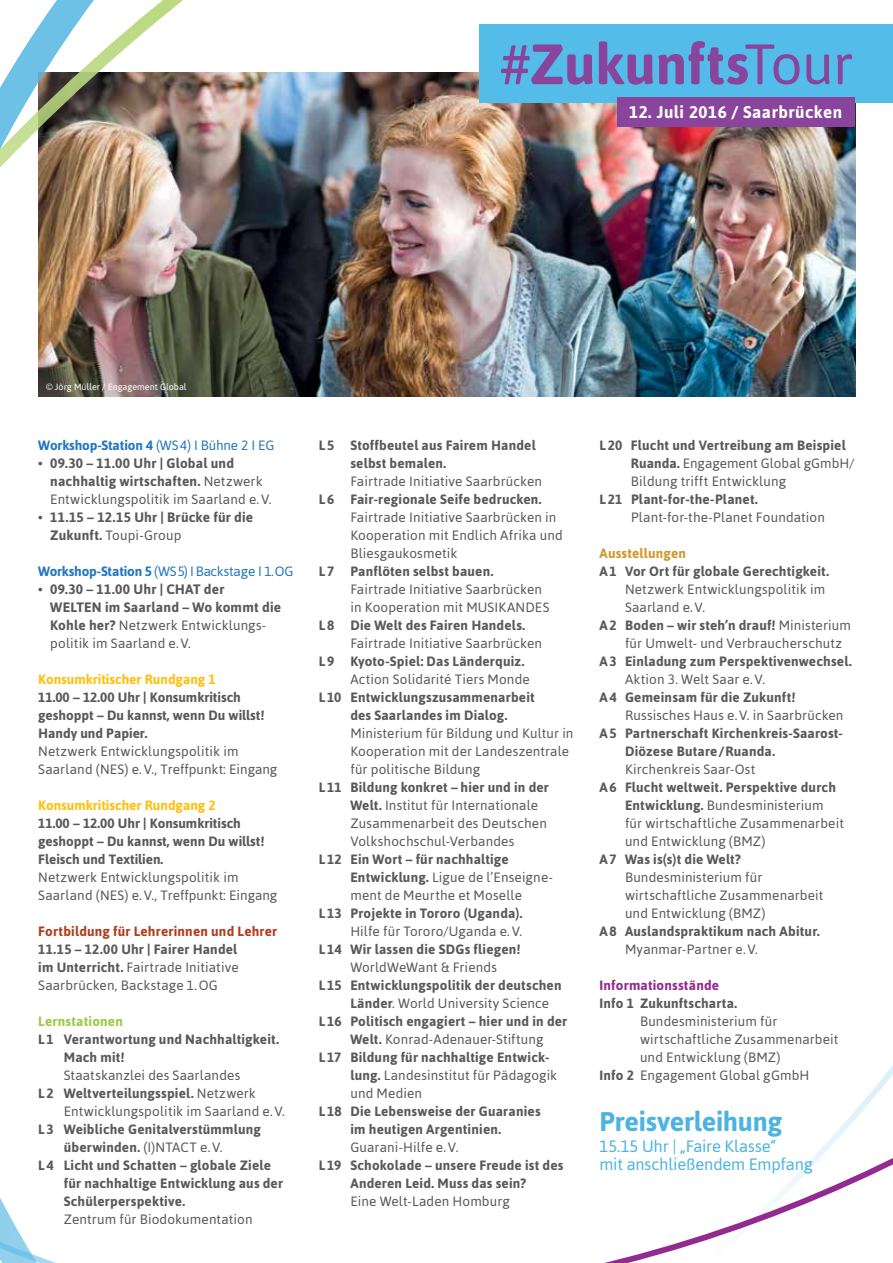
<style>
.page{position:relative;width:893px;height:1263px;background:#fff}
.page>*{position:absolute;margin:0;border:0;box-sizing:border-box;transform-origin:0 0}
.t1{font:700 56.7px "Asap";letter-spacing:-.005em;color:#89459b}
.t2{font:700 27px "Asap";letter-spacing:-.01em;color:#4db3e1}
.t3{font:700 16.95px "Asap";letter-spacing:.03em;color:#fff}
.t4{font:16.5px/18px "Asap";letter-spacing:-.01em;color:#4db3e1}
.t5{font:700 13.65px/18px "Asap";letter-spacing:.015em;color:#58595b}
.t6{font:13.5px/18px "Asap";letter-spacing:.01em;color:#58595b}
.t7{font:700 13.5px/18px "Asap";letter-spacing:.015em;color:#58595b}
.t8{font:700 13.5px "Asap";color:#fec00f}
.t9{font:13.5px "Asap";letter-spacing:-.01em;color:#2478be}
.t10{font:700 13.5px "Asap";letter-spacing:.015em;color:#b23c20}
.t11{font:700 13.5px "Asap";letter-spacing:-.01em;color:#2478be}
.t12{font:700 13.5px "Asap";letter-spacing:.015em;color:#922a90}
.t13{font:700 13.5px "Asap";letter-spacing:.015em;color:#9ccb44}
.t14{font:700 13.5px "Asap";letter-spacing:.015em;color:#cd992d}
.t15{font:9px "Asap";color:#fff}
.s1{font-weight:400}
.s2{font-weight:400;font-size:13.5px}
.s3{font-weight:700;font-size:13.65px}
.s4{font-weight:700}
</style>
<div class="page">
<img style="left:0;top:0;width:893px;height:1263px">
<h1 class="t1" style="left:500px;top:31px;width:355px"><span class="s1">#</span>Zukunfts<span class="s1">Tour</span></h1>
<p class="t3" style="left:629px;top:102px;width:215px">12. Juli 2016 / Saarbrücken</p>
<p class="t15" style="left:46px;top:381px;width:142px">© Jörg Müller / Engagement Global</p>
<p class="t11" style="left:38px;top:437px;width:238px">Workshop-Station 4 <span class="s1">(WS4) I Bühne 2 I EG</span></p>
<p class="t5" style="left:50px;top:454px;width:214px;text-indent:-12px">• 09.30 – 11.00 Uhr | Global und nachhaltig wirtschaften. <span class="s2">Netzwerk</span></p>
<p class="t6" style="left:50px;top:490px;width:223px">Entwicklungspolitik im Saarland e.V.</p>
<p class="t5" style="left:38px;top:508px;width:217px">• 11.15 – 12.15 Uhr | Brücke für die</p>
<p class="t6" style="left:50px;top:526px;width:133px"><span class="s3">Zukunft.</span> Toupi-Group</p>
<p class="t9" style="left:38px;top:563px;width:257px"><span class="s4">Workshop-Station 5</span> (WS5) I Backstage I 1.OG</p>
<p class="t5" style="left:50px;top:580px;width:232px;text-indent:-12px">• 09.30 – 11.00 Uhr | CHAT der<br>WELTEN im Saarland – Wo kommt die</p>
<p class="t6" style="left:50px;top:616px;width:217px"><span class="s3">Kohle her?</span> Netzwerk Entwicklungs&shy;politik im Saarland e.V.</p>
<p class="t8" style="left:38px;top:671px;width:179px">Konsumkritischer Rundgang 1</p>
<p class="t7" style="left:38px;top:688px;width:228px">11.00 – 12.00 Uhr | Konsumkritisch geshoppt – Du kannst, wenn Du willst!<br>Handy und Papier.</p>
<p class="t6" style="left:38px;top:742px;width:240px">Netzwerk Entwicklungspolitik im<br>Saarland (NES) e.V., Treffpunkt: Eingang</p>
<p class="t8" style="left:38px;top:797px;width:179px">Konsumkritischer Rundgang 2</p>
<p class="t7" style="left:38px;top:814px;width:228px">11.00 – 12.00 Uhr | Konsumkritisch geshoppt – Du kannst, wenn Du willst!<br>Fleisch und Textilien.</p>
<p class="t6" style="left:38px;top:868px;width:240px">Netzwerk Entwicklungspolitik im<br>Saarland (NES) e.V., Treffpunkt: Eingang</p>
<p class="t10" style="left:38px;top:923px;width:240px">Fortbildung für Lehrerinnen und Lehrer</p>
<p class="t6" style="left:38px;top:940px;width:202px;text-align:justify"><span class="s4">11.15 – 12.00 Uhr | Fairer Handel im Unterricht.</span> Fairtrade Initiative Saarbrücken, Backstage 1.OG</p>
<p class="t13" style="left:38px;top:1013px;width:86px">Lernstationen</p>
<p class="t7" style="left:64px;top:1030px;width:217px;text-indent:-26px">L1 Verantwortung und Nachhaltigkeit.<br>Mach mit!</p>
<p class="t6" style="left:64px;top:1066px;width:178px">Staatskanzlei des Saarlandes</p>
<p class="t7" style="left:38px;top:1084px;width:219px">L2 Weltverteilungsspiel. <span class="s1">Netzwerk</span></p>
<p class="t6" style="left:64px;top:1102px;width:223px">Entwicklungspolitik im Saarland e.V.</p>
<p class="t7" style="left:38px;top:1120px;width:224px">L3 Weibliche Genitalverstümmlung</p>
<p class="t6" style="left:64px;top:1138px;width:160px"><span class="s4">überwinden.</span> (I)NTACT e.V.</p>
<p class="t7" style="left:38px;top:1156px;width:234px">L4 Licht und Schatten – globale Ziele</p>
<p class="t7" style="left:64px;top:1174px;width:221px">für nachhaltige Entwicklung aus der</p>
<p class="t7" style="left:64px;top:1192px;width:123px">Schülerperspektive.</p>
<p class="t6" style="left:64px;top:1210px;width:190px">Zentrum für Biodokumentation</p>
<p class="t7" style="left:350px;top:436px;width:187px;text-indent:-31px">L5 Stoffbeutel aus Fairem Handel selbst bemalen.</p>
<p class="t6" style="left:350px;top:472px;width:193px">Fairtrade Initiative Saarbrücken</p>
<p class="t7" style="left:319px;top:490px;width:224px">L6 Fair-regionale Seife bedrucken.</p>
<p class="t6" style="left:350px;top:508px;width:214px">Fairtrade Initiative Saarbrücken in<br>Kooperation mit Endlich Afrika und<br>Bliesgaukosmetik</p>
<p class="t7" style="left:319px;top:562px;width:176px">L7 Panflöten selbst bauen.</p>
<p class="t6" style="left:350px;top:580px;width:201px">Fairtrade Initiative Saarbrücken in Kooperation mit MUSIKANDES</p>
<p class="t7" style="left:319px;top:616px;width:208px">L8 Die Welt des Fairen Handels.</p>
<p class="t6" style="left:350px;top:634px;width:193px">Fairtrade Initiative Saarbrücken</p>
<p class="t7" style="left:319px;top:652px;width:207px">L9 Kyoto-Spiel: Das Länderquiz.</p>
<p class="t6" style="left:350px;top:670px;width:181px">Action Solidarité Tiers Monde</p>
<p class="t7" style="left:319px;top:688px;width:217px;text-align:center">L10 Entwicklungszusammenarbeit des Saarlandes im Dialog.</p>
<p class="t6" style="left:350px;top:724px;width:225px">Ministerium für Bildung und Kultur in<br>Kooperation mit der Landeszentrale für politische Bildung</p>
<p class="t6" style="left:350px;top:778px;width:200px;text-indent:-31px"><span class="s4">L11 Bildung konkret – hier und in der<br>Welt.</span> Institut für Internationale<br>Zusammenarbeit des Deutschen<br>Volkshochschul-Verbandes</p>
<p class="t6" style="left:350px;top:850px;width:204px;text-indent:-31px"><span class="s4">L12 Ein Wort – für nachhaltige<br>Entwicklung.</span> Ligue de l’Enseigne&shy;ment de Meurthe et Moselle</p>
<p class="t7" style="left:319px;top:904px;width:205px">L13 Projekte in Tororo (Uganda).</p>
<p class="t6" style="left:350px;top:922px;width:173px">Hilfe für Tororo/Uganda e.V.</p>
<p class="t7" style="left:319px;top:940px;width:203px">L14 Wir lassen die SDGs fliegen!</p>
<p class="t6" style="left:350px;top:958px;width:148px">WorldWeWant &amp; Friends</p>
<p class="t7" style="left:319px;top:976px;width:244px">L15 Entwicklungspolitik der deutschen</p>
<p class="t6" style="left:350px;top:994px;width:200px"><span class="s4">Länder</span>. World University Science</p>
<p class="t7" style="left:319px;top:1012px;width:250px">L16 Politisch engagiert – hier und in der</p>
<p class="t6" style="left:350px;top:1030px;width:195px"><span class="s4">Welt.</span> Konrad-Adenauer-Stiftung</p>
<p class="t7" style="left:319px;top:1048px;width:232px">L17 Bildung für nachhaltige Entwick-</p>
<p class="t6" style="left:350px;top:1066px;width:208px"><span class="s4">lung.</span> Landesinstitut für Pädagogik</p>
<p class="t6" style="left:350px;top:1084px;width:73px">und Medien</p>
<p class="t7" style="left:319px;top:1102px;width:223px;text-align:center">L18 Die Lebensweise der Guaranies im heutigen Argentinien.</p>
<p class="t6" style="left:350px;top:1138px;width:109px">Guarani-Hilfe e.V.</p>
<p class="t7" style="left:319px;top:1156px;width:246px;text-align:center">L19 Schokolade – unsere Freude ist des<br>Anderen Leid. Muss das sein?</p>
<p class="t6" style="left:350px;top:1192px;width:161px">Eine Welt-Laden Homburg</p>
<p class="t6" style="left:631px;top:436px;width:225px;text-indent:-31px"><span class="s4">L20 Flucht und Vertreibung am Beispiel<br>Ruanda.</span> Engagement Global gGmbH/<br>Bildung trifft Entwicklung</p>
<p class="t7" style="left:599px;top:490px;width:160px">L21 Plant-for-the-Planet.</p>
<p class="t6" style="left:631px;top:508px;width:195px">Plant-for-the-Planet Foundation</p>
<p class="t14" style="left:599px;top:545px;width:88px">Ausstellungen</p>
<p class="t7" style="left:599px;top:562px;width:231px">A1 Vor Ort für globale Gerechtigkeit.</p>
<p class="t6" style="left:625px;top:580px;width:202px">Netzwerk Entwicklungspolitik im</p>
<p class="t6" style="left:625px;top:598px;width:82px">Saarland e.V.</p>
<p class="t7" style="left:599px;top:616px;width:253px">A2 Boden – wir steh’n drauf! <span class="s1">Ministerium</span></p>
<p class="t6" style="left:625px;top:634px;width:219px">für Umwelt- und Verbraucherschutz</p>
<p class="t7" style="left:599px;top:652px;width:254px">A3 Einladung zum Perspektivenwechsel.</p>
<p class="t6" style="left:625px;top:670px;width:142px">Aktion 3. Welt Saar e.V.</p>
<p class="t7" style="left:599px;top:688px;width:197px">A4 Gemeinsam für die Zukunft!</p>
<p class="t6" style="left:625px;top:706px;width:220px">Russisches Haus e.V. in Saarbrücken</p>
<p class="t7" style="left:625px;top:724px;width:219px;text-indent:-26px">A5 Partnerschaft Kirchenkreis-Saarost-<br>Diözese Butare/Ruanda.</p>
<p class="t6" style="left:625px;top:760px;width:132px">Kirchenkreis Saar-Ost</p>
<p class="t6" style="left:625px;top:778px;width:220px;text-indent:-26px"><span class="s4">A6 Flucht weltweit. Perspektive durch Entwicklung.</span> Bundesministerium für wirtschaftliche Zusammenarbeit und Entwicklung (BMZ)</p>
<p class="t7" style="left:599px;top:850px;width:143px">A7 Was is(s)t die Welt?</p>
<p class="t6" style="left:625px;top:868px;width:200px">Bundesministerium für wirtschaftliche Zusammenarbeit und Entwicklung (BMZ)</p>
<p class="t7" style="left:599px;top:922px;width:222px">A8 Auslandspraktikum nach Abitur.</p>
<p class="t6" style="left:625px;top:940px;width:134px">Myanmar-Partner e.V.</p>
<p class="t12" style="left:599px;top:977px;width:121px">Informationsstände</p>
<p class="t7" style="left:599px;top:994px;width:139px">Info 1 Zukunftscharta.</p>
<p class="t6" style="left:640px;top:1012px;width:139px">Bundesministerium für</p>
<p class="t6" style="left:640px;top:1030px;width:200px">wirtschaftliche Zusammenarbeit</p>
<p class="t6" style="left:640px;top:1048px;width:142px">und Entwicklung (BMZ)</p>
<p class="t6" style="left:599px;top:1066px;width:211px"><span class="s4">Info 2</span> Engagement Global gGmbH</p>
<h2 class="t2" style="left:599px;top:1106px;width:184px">Preisverleihung</h2>
<p class="t4" style="left:599px;top:1137px;width:215px">15.15 Uhr | „Faire Klasse“<br>mit anschließendem Empfang</p>
</div>
